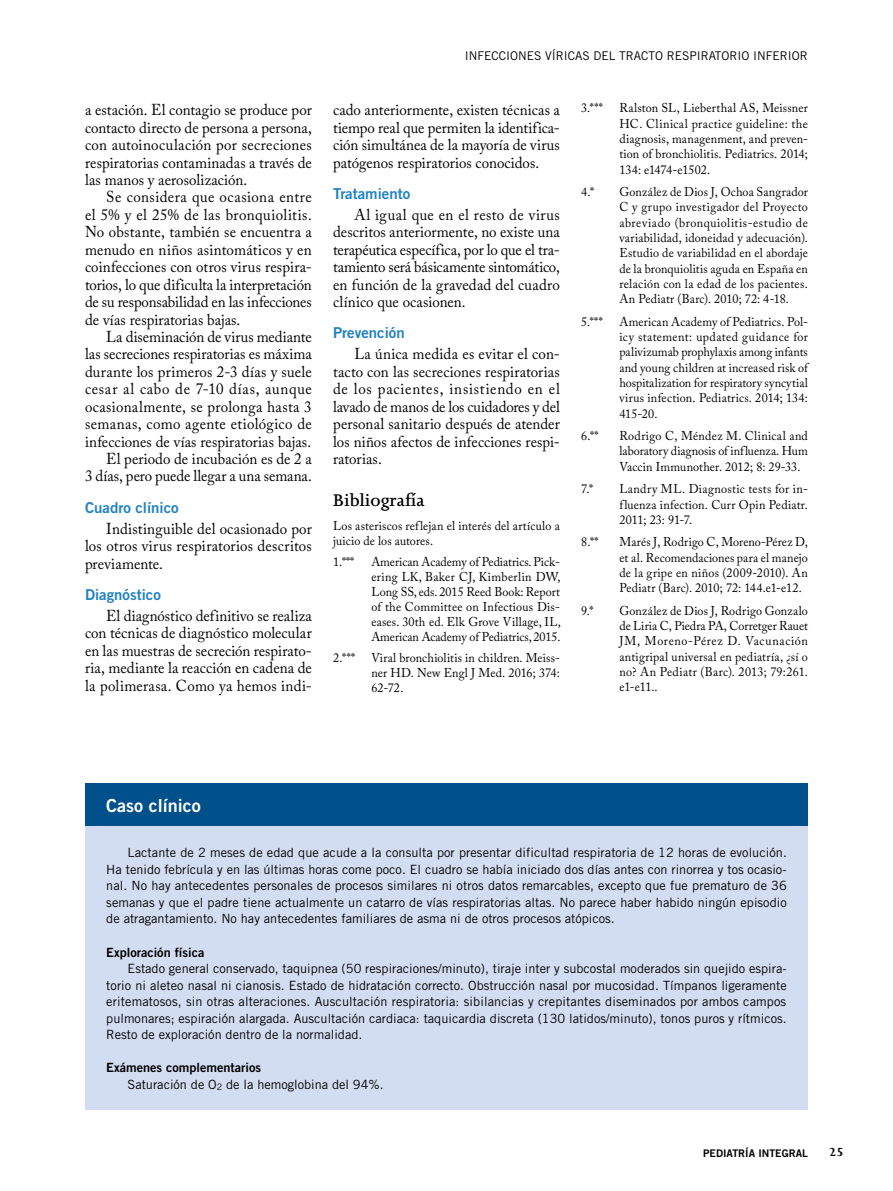
<style>
.page{position:relative;width:893px;height:1191px;background:#fff}
.page>*{position:absolute;margin:0;border:0;box-sizing:border-box;transform-origin:0 0}
.t1{font:600 19.5px "Joanna MT Std";color:#000}
.t2{font:18px "Trade Gothic Bold Two";color:#fff}
.t3{font:15.75px/17.4px "Adobe Caslon Pro";letter-spacing:.005em;color:#000;text-align:justify;scale:.95 1}
.t4{font:15px "Trade Gothic Bold Two";color:#2281c4}
.t5{font:700 13.5px "Joanna MT Std";color:#000}
.t6{font:12.75px/15.3px "Adobe Caslon Pro";letter-spacing:.01em;color:#000;text-align:justify;scale:.95 1}
.t7{font:12.75px/16.5px "Trade Gothic";color:#000;text-align:justify}
.t8{font:12.75px "Trade Gothic Bold Two";color:#000}
.t9{font:12px "Trade Gothic";color:#000}
.t10{font:10.5px "Trade Gothic Bold Two";color:#000}
</style>
<div class="page">
<div style="left:85px;top:825px;width:723px;height:285px;background:#d3ddf2"></div>
<div style="left:85px;top:783px;width:723px;height:42px;background:#00508c"></div>
<p class="t3" style="left:85px;top:101px;width:240px">a estación. El contagio se produce por contacto directo de persona a persona, con autoinoculación por secreciones respiratorias contaminadas a través de las manos y aerosolización.</p>
<p class="t3" style="left:85px;top:188px;width:240px;text-indent:21px">Se considera que ocasiona entre el 5% y el 25% de las bronquiolitis.<br>No obstante, también se encuentra a menudo en niños asintomáticos y en coinfecciones con otros virus respira&shy;torios, lo que dificulta la interpretación de su responsabilidad en las infecciones de vías respiratorias bajas.</p>
<p class="t3" style="left:85px;top:328px;width:240px;text-align:right">La diseminación de virus mediante<br>las secreciones respiratorias es máxima durante los primeros 2-3 días y suele cesar al cabo de 7-10 días, aunque ocasionalmente, se prolonga hasta 3 semanas, como agente etiológico de infecciones de vías respiratorias bajas.<br>El periodo de incubación es de 2 a<br>3 días, pero puede llegar a una semana.</p>
<p class="t4" style="left:85px;top:498px;width:95px">Cuadro clínico</p>
<p class="t3" style="left:85px;top:519px;width:240px;text-indent:21px">Indistinguible del ocasionado por los otros virus respiratorios descritos previamente.</p>
<p class="t4" style="left:85px;top:585px;width:77px">Diagnóstico</p>
<p class="t3" style="left:85px;top:607px;width:240px;text-indent:21px">El diagnóstico definitivo se realiza con técnicas de diagnóstico molecular en las muestras de secreción respirato&shy;ria, mediante la reacción en cadena de la polimerasa. Como ya hemos indi-</p>
<p class="t9" style="left:465px;top:49px;width:345px">Infecciones víricas del tracto respi ratorio i nferior</p>
<p class="t3" style="left:333px;top:101px;width:240px">cado anteriormente, existen técnicas a tiempo real que permiten la identifica&shy;ción simultánea de la mayoría de virus patógenos respiratorios conocidos.</p>
<p class="t4" style="left:333px;top:184px;width:79px">Tratamiento</p>
<p class="t3" style="left:333px;top:206px;width:240px;text-indent:21px">Al igual que en el resto de virus descritos anteriormente, no existe una terapéutica específica, por lo que el tra&shy;tamiento será básicamente sintomático, en función de la gravedad del cuadro clínico que ocasionen.</p>
<p class="t4" style="left:333px;top:324px;width:73px">Prevención</p>
<p class="t3" style="left:333px;top:345px;width:240px;text-indent:21px">La única medida es evitar el con&shy;tacto con las secreciones respiratorias de los pacientes, insistiendo en el lavado de manos de los cuidadores y del personal sanitario después de atender los niños afectos de infecciones respi&shy;ratorias.</p>
<p class="t1" style="left:333px;top:490px;width:93px">Bibliografía</p>
<p class="t6" style="left:333px;top:518px;width:240px">Los asteriscos reflejan el interés del artículo a juicio de los autores.</p>
<p class="t6" style="left:333px;top:553px;width:24px">1.***</p>
<p class="t6" style="left:371px;top:554px;width:201px">American Academy of Pediatrics. Pick&shy;ering LK, Baker CJ, Kimberlin DW, Long SS, eds. 2015 Reed Book: Report of the Committee on Infectious Dis&shy;eases. 30th ed. Elk Grove Village, IL, American Academy of Pediatrics, 2015.</p>
<p class="t6" style="left:333px;top:649px;width:25px">2.***</p>
<p class="t6" style="left:371px;top:650px;width:200px">Viral bronchiolitis in children. Meiss&shy;ner HD. New Engl J Med. 2016; 374:<br>62-72.</p>
<p class="t6" style="left:581px;top:100px;width:24px">3.***</p>
<p class="t6" style="left:619px;top:100px;width:200px">Ralston SL, Lieberthal AS, Meissner HC. Clinical practice guideline: the diagnosis, managenment, and preven&shy;tion of bronchiolitis. Pediatrics. 2014; 134: e1474-e1502.</p>
<p class="t6" style="left:581px;top:184px;width:15px">4.*</p>
<p class="t6" style="left:619px;top:184px;width:200px">González de Dios J, Ochoa Sangrador C y grupo investigador del Proyecto abreviado (bronquiolitis-estudio de variabilidad, idoneidad y adecuación).<br>Estudio de variabilidad en el abordaje de la bronquiolitis aguda en España en relación con la edad de los pacientes.<br>An Pediatr (Barc). 2010; 72: 4-18.</p>
<p class="t6" style="left:581px;top:314px;width:24px">5.***</p>
<p class="t6" style="left:619px;top:314px;width:200px">American Academy of Pediatrics. Pol&shy;icy statement: updated guidance for palivizumab prophylaxis among infants and young children at increased risk of hospitalization for respiratory syncytial virus infection. Pediatrics. 2014; 134:<br>415-20.</p>
<p class="t6" style="left:581px;top:428px;width:20px">6.**</p>
<p class="t6" style="left:619px;top:428px;width:200px">Rodrigo C, Méndez M. Clinical and laboratory diagnosis of influenza. Hum Vaccin Immunother. 2012; 8: 29-33.</p>
<p class="t6" style="left:581px;top:481px;width:14px">7.*</p>
<p class="t6" style="left:619px;top:481px;width:200px">Landry ML. Diagnostic tests for in&shy;fluenza infection. Curr Opin Pediatr.<br>2011; 23: 91-7.</p>
<p class="t6" style="left:581px;top:534px;width:20px">8.**</p>
<p class="t6" style="left:619px;top:534px;width:200px">Marés J, Rodrigo C, Moreno-Pérez D, et al. Recomendaciones para el manejo de la gripe en niños (2009-2010). An Pediatr (Barc). 2010; 72: 144.e1-e12.</p>
<p class="t6" style="left:581px;top:603px;width:14px">9.*</p>
<p class="t6" style="left:619px;top:603px;width:200px">González de Dios J, Rodrigo Gonzalo de Liria C, Piedra PA, Corretger Rauet JM, Moreno-Pérez D. Vacunación antigripal universal en pediatría, ¿sí o no? An Pediatr (Barc). 2013; 79:261. e1-e11..</p>
<p class="t2" style="left:106px;top:794px;width:96px">Caso clínico</p>
<p class="t7" style="left:106px;top:844px;width:682px;text-indent:21px">Lactante de 2 meses de edad que acude a la consulta por presentar dificultad respiratoria de 12 horas de evolución.<br>Ha tenido febrícula y en las últimas horas come poco. El cuadro se había iniciado dos días antes con rinorrea y tos ocasio&shy;nal. No hay antecedentes personales de procesos similares ni otros datos remarcables, excepto que fue prematuro de 36 semanas y que el padre tiene actualmente un catarro de vías respiratorias altas. No parece haber habido ningún episodio de atragantamiento. No hay antecedentes familiares de asma ni de otros procesos atópicos.</p>
<p class="t8" style="left:106px;top:944px;width:100px">Exploración física</p>
<p class="t7" style="left:106px;top:960px;width:682px;text-indent:21px">Estado general conservado, taquipnea (50 respiraciones/minuto), tiraje inter y subcostal moderados sin quejido espira&shy;torio ni aleteo nasal ni cianosis. Estado de hidratación correcto. Obstrucción nasal por mucosidad. Tímpanos ligeramente eritematosos, sin otras alteraciones. Auscultación respiratoria: sibilancias y crepitantes diseminados por ambos campos pulmonares; espiración alargada. Auscultación cardiaca: taquicardia discreta (130 latidos/minuto), tonos puros y rítmicos.<br>Resto de exploración dentro de la normalidad.</p>
<p class="t8" style="left:106px;top:1059px;width:156px">Exámenes complementarios</p>
<p class="t7" style="left:128px;top:1075px;width:258px">Saturación de O<sub>2</sub> de la hemoglobina del 94%.</p>
<p class="t10" style="left:703px;top:1146px;width:106px">PEDIATRÍA INTEGRAL</p>
<p class="t5" style="left:829px;top:1144px;width:16px">25</p>
</div>
